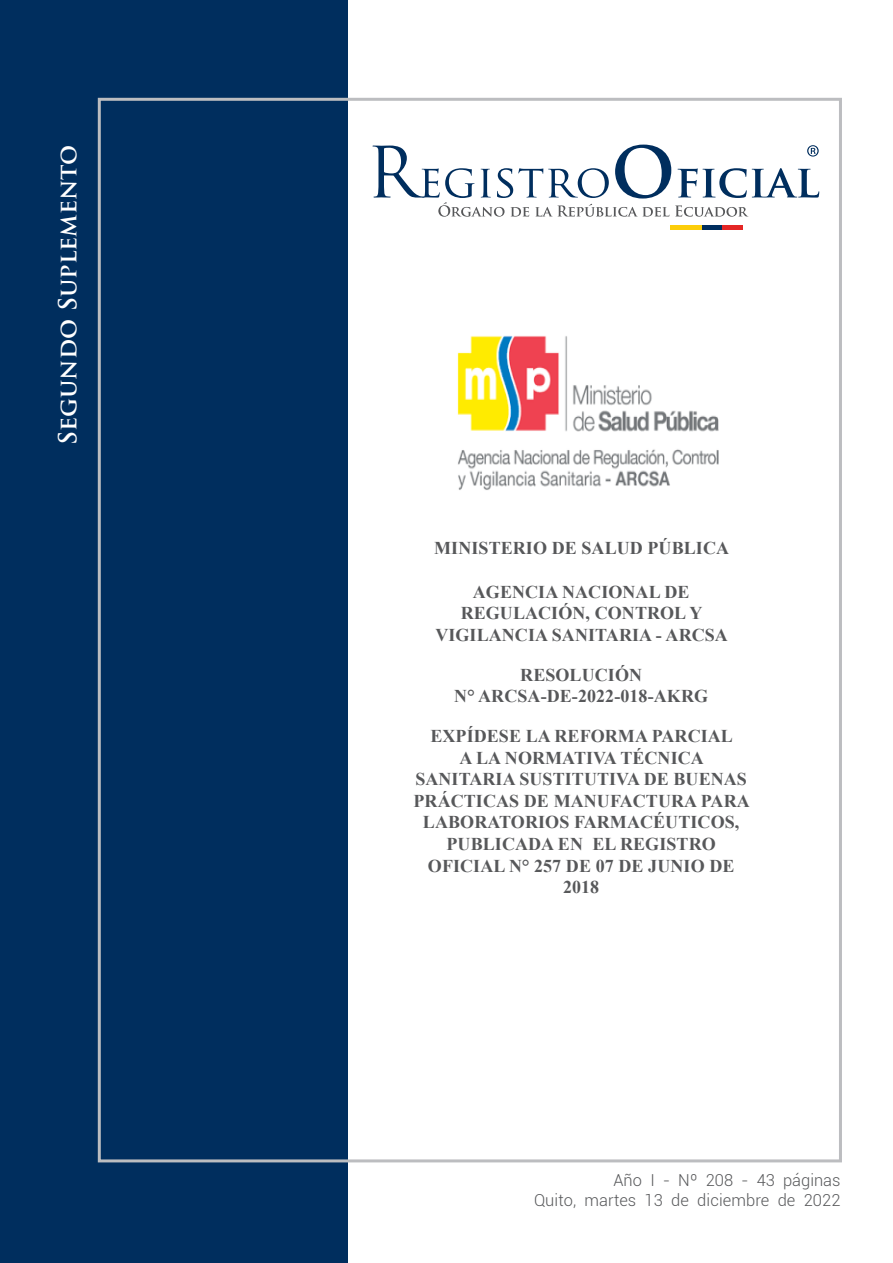
<style>
.page{position:relative;width:893px;height:1263px;background:#fff}
.page>*{position:absolute;margin:0;border:0;box-sizing:border-box;transform-origin:0 0}
.t1{font:700 24.3px "Trajan Pro";letter-spacing:.005em;color:#fff}
.Sumario_Center{font:700 18px/21.6px "Times New Roman";letter-spacing:.005em;color:#57585a;text-align:center}
.t2{font:300 16.5px "Roboto";letter-spacing:.005em;color:#57585a}
</style>
<div class="page">
<div style="left:0;top:0;width:348px;height:1263px;background:#002e5e"></div>
<div style="left:670px;top:225px;width:32px;height:5px;background:#fccd0a"></div>
<div style="left:702px;top:225px;width:21px;height:5px;background:#002e5e"></div>
<div style="left:723px;top:225px;width:20px;height:5px;background:#e42625"></div>
<svg style="left:372px;top:145px;width:447px;height:72px"></svg>
<img style="left:457px;top:335px;width:262px;height:155px">
<p class="t1" style="left:53px;top:445px;width:302px;rotate:-90deg">Segundo Suplemento</p>
<p class="Sumario_Center" style="left:434px;top:537px;width:296px">MINISTERIO DE SALUD PÚBLICA</p>
<p class="Sumario_Center" style="left:435px;top:580px;width:294px">AGENCIA NACIONAL DE<br>REGULACIÓN, CONTROL Y<br>VIGILANCIA SANITARIA - ARCSA</p>
<p class="Sumario_Center" style="left:520px;top:663px;width:123px">RESOLUCIÓN</p>
<p class="Sumario_Center" style="left:454px;top:685px;width:255px">N° ARCSA-DE-2022-018-AKRG</p>
<p class="Sumario_Center" style="left:413px;top:725px;width:338px">EXPÍDESE LA REFORMA PARCIAL<br>A LA NORMATIVA TÉCNICA<br>SANITARIA SUSTITUTIVA DE BUENAS<br>PRÁCTICAS DE MANUFACTURA PARA<br>LABORATORIOS FARMACÉUTICOS,<br>PUBLICADA EN EL REGISTRO<br>OFICIAL N° 257 DE 07 DE JUNIO DE<br>2018</p>
<p class="t2" style="left:613px;top:1169px;width:229px">Año I - Nº 208 - 43 páginas</p>
<p class="t2" style="left:534px;top:1189px;width:308px">Quito, martes 13 de diciembre de 2022</p>
</div>
